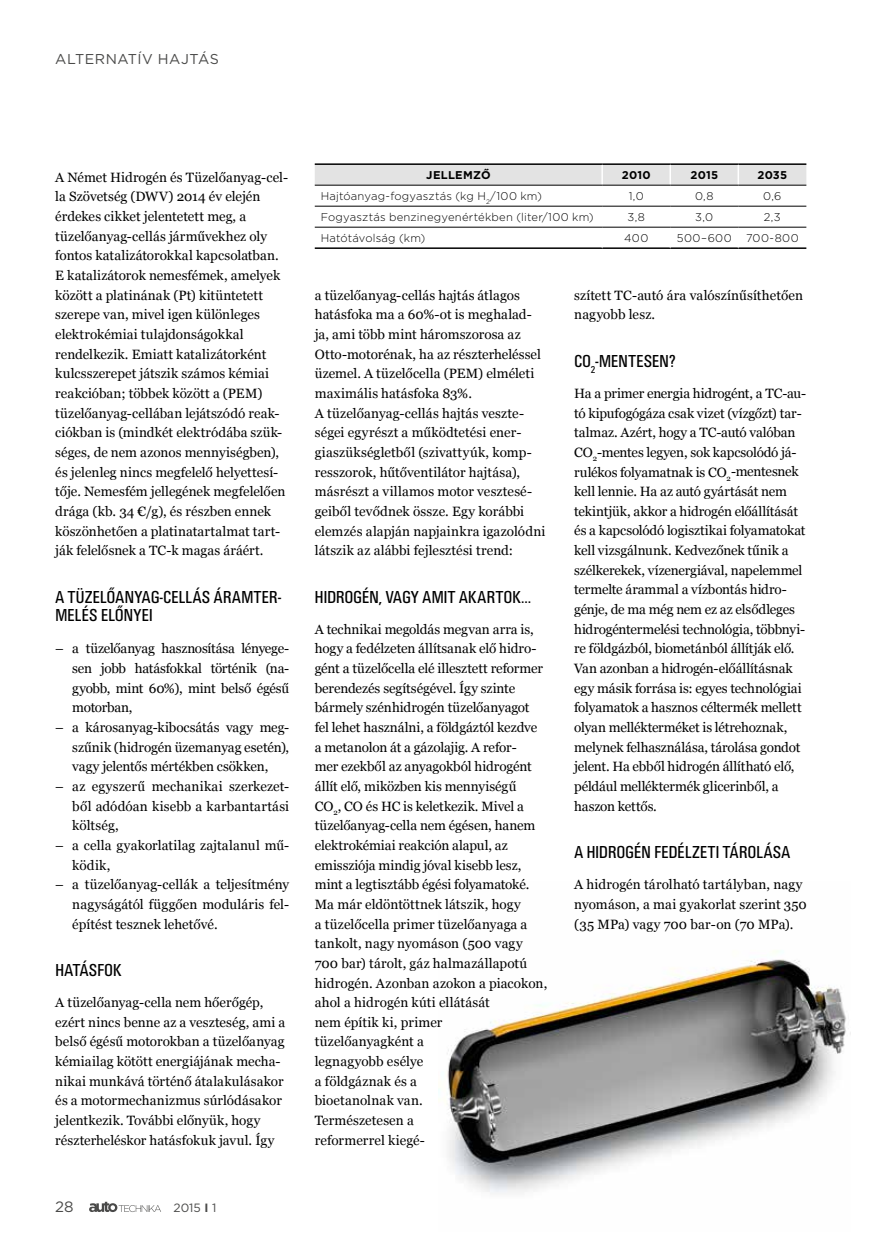
<style>
.page{position:relative;width:872px;height:1246px;background:#fff}
.page>*{position:absolute;margin:0;border:0;box-sizing:border-box;transform-origin:0 0}
.t1{font:18px/18px "U001 Con";letter-spacing:.015em;color:#000}
.t2{font:15px "Gotham";color:#4a4a49}
.t3{font:14.25px "Gotham";letter-spacing:.035em;color:#4a4a49}
.t4{font:13.5px/19.6px "Georgia";color:#000}
.t5{font:12px "Gotham";color:#4a4a49}
.t6{font:300 11.25px "Gotham";letter-spacing:.02em;color:#000}
.t7{font:700 11.25px "Gotham";letter-spacing:.02em;color:#000}
.s1{font-weight:700}
</style>
<div class="page">
<svg style="left:89px;top:1202px;width:72px;height:10px"></svg>
<img style="left:438px;top:951px;width:408px;height:243px">
<div style="left:315px;top:165px;width:491px;height:20px;background:#e3e3e3"></div>
<hr style="left:315px;top:163px;width:287px;height:2px;background:#000">
<hr style="left:602px;top:163px;width:68px;height:2px;background:#000">
<hr style="left:670px;top:163px;width:68px;height:2px;background:#000">
<hr style="left:738px;top:163px;width:68px;height:2px;background:#000">
<hr style="left:315px;top:247px;width:287px;height:2px;background:#000">
<hr style="left:602px;top:247px;width:68px;height:2px;background:#000">
<hr style="left:670px;top:247px;width:68px;height:2px;background:#000">
<hr style="left:738px;top:247px;width:68px;height:2px;background:#000">
<hr style="left:601px;top:165px;width:2px;height:20px;background:#fff">
<hr style="left:669px;top:165px;width:2px;height:20px;background:#fff">
<hr style="left:737px;top:165px;width:2px;height:20px;background:#fff">
<hr style="left:315px;top:185px;width:287px;height:1px;background:#000">
<hr style="left:602px;top:185px;width:68px;height:1px;background:#000">
<hr style="left:670px;top:185px;width:68px;height:1px;background:#000">
<hr style="left:738px;top:185px;width:68px;height:1px;background:#000">
<hr style="left:315px;top:206px;width:287px;height:1px;background:#000">
<hr style="left:602px;top:206px;width:68px;height:1px;background:#000">
<hr style="left:670px;top:206px;width:68px;height:1px;background:#000">
<hr style="left:738px;top:206px;width:68px;height:1px;background:#000">
<hr style="left:315px;top:227px;width:287px;height:1px;background:#000">
<hr style="left:602px;top:227px;width:68px;height:1px;background:#000">
<hr style="left:670px;top:227px;width:68px;height:1px;background:#000">
<hr style="left:738px;top:227px;width:68px;height:1px;background:#000">
<p class="t3" style="left:55px;top:50px;width:165px">ALTERNATÍV HAJTÁS</p>
<p class="t4" style="left:55px;top:167px;width:234px">A Német Hidrogén és Tüzelőanyag-cel&shy;la Szövetség (DWV) 2014 év elején érdekes cikket jelentetett meg, a tüzelőanyag-cellás járművekhez oly fontos katalizátorokkal kapcsolatban.<br>E katalizátorok nemesfémek, amelyek között a platinának (Pt) kitüntetett szerepe van, mivel igen különleges elektrokémiai tulajdonságokkal rendelkezik. Emiatt katalizátorként kulcsszerepet játszik számos kémiai reakcióban; többek között a (PEM) tüzelőanyag-cellában lejátszódó reak&shy;ciókban is (mindkét elektródába szük&shy;séges, de nem azonos mennyiségben), és jelenleg nincs megfelelő helyettesí&shy;tője. Nemesfém jellegének megfelelően drága (kb. 34 €/g), és részben ennek köszönhetően a platinatartalmat tart&shy;ják felelősnek a TC-k magas áráért.</p>
<h1 class="t1" style="left:55px;top:588px;width:227px">A TÜZELŐANYAG-CELLÁS ÁRAMTER-<br>MELÉS ELŐNYEI</h1>
<p class="t4" style="left:72px;top:638px;width:218px;text-align:justify;text-indent:-17px">– a tüzelőanyag hasznosítása lényege&shy;sen jobb hatásfokkal történik (na&shy;gyobb, mint 60%), mint belső égésű motorban,</p>
<p class="t4" style="left:72px;top:717px;width:218px;text-align:justify;text-indent:-17px">– a károsanyag-kibocsátás vagy meg&shy;szűnik (hidrogén üzemanyag esetén), vagy jelentős mértékben csökken,</p>
<p class="t4" style="left:72px;top:776px;width:218px;text-align:justify;text-indent:-17px">– az egyszerű mechanikai szerkezet&shy;ből adódóan kisebb a karbantartási költség,</p>
<p class="t4" style="left:72px;top:835px;width:218px;text-indent:-17px">– a cella gyakorlatilag zajtalanul mű&shy;ködik,</p>
<p class="t4" style="left:72px;top:874px;width:218px;text-align:justify;text-indent:-17px">– a tüzelőanyag-cellák a teljesítmény nagyságától függően moduláris fel&shy;építést tesznek lehetővé.</p>
<h1 class="t1" style="left:55px;top:961px;width:68px">HATÁSFOK</h1>
<p class="t4" style="left:55px;top:992px;width:232px">A tüzelőanyag-cella nem hőerőgép, ezért nincs benne az a veszteség, ami a belső égésű motorokban a tüzelőanyag kémiailag kötött energiájának mecha&shy;nikai munkává történő átalakulásakor és a motormechanizmus súrlódásakor jelentkezik. További előnyük, hogy részterheléskor hatásfokuk javul. Így</p>
<p class="t2" style="left:55px;top:1197px;width:20px">28</p>
<p class="t5" style="left:173px;top:1200px;width:44px">2015 <span class="s1">I</span> 1</p>
<p class="t7" style="left:426px;top:168px;width:66px">JELLEMZŐ</p>
<p class="t7" style="left:622px;top:168px;width:30px">2010</p>
<p class="t7" style="left:690px;top:168px;width:29px">2015</p>
<p class="t7" style="left:757px;top:168px;width:31px">2035</p>
<p class="t6" style="left:321px;top:189px;width:223px">Hajtóanyag-fogyasztás (kg H<sub>2</sub>/100 km)</p>
<p class="t6" style="left:628px;top:189px;width:16px">1,0</p>
<p class="t6" style="left:695px;top:189px;width:20px">0,8</p>
<p class="t6" style="left:763px;top:189px;width:20px">0,6</p>
<p class="t6" style="left:321px;top:210px;width:274px">Fogyasztás benzinegyenértékben (liter/100 km)</p>
<p class="t6" style="left:627px;top:210px;width:19px">3,8</p>
<p class="t6" style="left:695px;top:210px;width:20px">3,0</p>
<p class="t6" style="left:764px;top:210px;width:18px">2,3</p>
<p class="t6" style="left:321px;top:231px;width:106px">Hatótávolság (km)</p>
<p class="t6" style="left:624px;top:231px;width:26px">400</p>
<p class="t6" style="left:677px;top:231px;width:56px">500–600</p>
<p class="t6" style="left:746px;top:231px;width:54px">700-800</p>
<p class="t4" style="left:315px;top:285px;width:232px">a tüzelőanyag-cellás hajtás átlagos hatásfoka ma a 60%-ot is meghalad&shy;ja, ami több mint háromszorosa az Otto-motorénak, ha az részterheléssel üzemel. A tüzelőcella (PEM) elméleti maximális hatásfoka 83%.<br>A tüzelőanyag-cellás hajtás veszte&shy;ségei egyrészt a működtetési ener&shy;giaszükségletből (szivattyúk, komp&shy;resszorok, hűtőventilátor hajtása), másrészt a villamos motor vesztesé&shy;geiből tevődnek össze. Egy korábbi elemzés alapján napjainkra igazolódni látszik az alábbi fejlesztési trend:</p>
<h1 class="t1" style="left:315px;top:588px;width:218px">HIDROGÉN, VAGY AMIT AKARTOK…</h1>
<p class="t4" style="left:315px;top:619px;width:234px">A technikai megoldás megvan arra is, hogy a fedélzeten állítsanak elő hidro&shy;gént a tüzelőcella elé illesztett reformer berendezés segítségével. Így szinte bármely szénhidrogén tüzelőanyagot fel lehet használni, a földgáztól kezdve a metanolon át a gázolajig. A refor-<br>mer ezekből az anyagokból hidrogént állít elő, miközben kis mennyiségű<br>CO<sub>2</sub>, CO és HC is keletkezik. Mivel a tüzelőanyag-cella nem égésen, hanem elektrokémiai reakción alapul, az emissziója mindig jóval kisebb lesz, mint a legtisztább égési folyamatoké.<br>Ma már eldöntöttnek látszik, hogy<br>a tüzelőcella primer tüzelőanyaga a tankolt, nagy nyomáson (500 vagy<br>700 bar) tárolt, gáz halmazállapotú hidrogén. Azonban azokon a piacokon, ahol a hidrogén kúti ellátását<br>nem építik ki, primer<br>tüzelőanyagként a<br>legnagyobb esélye<br>a földgáznak és a<br>bioetanolnak van.<br>Természetesen a<br>reformerrel kiegé-</p>
<p class="t4" style="left:574px;top:285px;width:230px">szített TC-autó ára valószínűsíthetően nagyobb lesz.</p>
<h1 class="t1" style="left:574px;top:352px;width:103px">CO<sub>2</sub>-MENTESEN?</h1>
<p class="t4" style="left:574px;top:383px;width:233px">Ha a primer energia hidrogént, a TC-au&shy;tó kipufogógáza csak vizet (vízgőzt) tar&shy;talmaz. Azért, hogy a TC-autó valóban CO<sub>2</sub>-mentes legyen, sok kapcsolódó já&shy;rulékos folyamatnak is CO<sub>2</sub>-mentesnek kell lennie. Ha az autó gyártását nem tekintjük, akkor a hidrogén előállítását és a kapcsolódó logisztikai folyamatokat kell vizsgálnunk. Kedvezőnek tűnik a szélkerekek, vízenergiával, napelemmel termelte árammal a vízbontás hidro&shy;génje, de ma még nem ez az elsődleges hidrogéntermelési technológia, többnyi&shy;re földgázból, biometánból állítják elő.<br>Van azonban a hidrogén-előállításnak egy másik forrása is: egyes technológiai folyamatok a hasznos céltermék mellett olyan mellékterméket is létrehoznak, melynek felhasználása, tárolása gondot jelent. Ha ebből hidrogén állítható elő, például melléktermék glicerinből, a haszon kettős.</p>
<h1 class="t1" style="left:574px;top:844px;width:217px">A HIDROGÉN FEDÉLZETI TÁROLÁSA</h1>
<p class="t4" style="left:574px;top:874px;width:234px">A hidrogén tárolható tartályban, nagy nyomáson, a mai gyakorlat szerint 350 (35 MPa) vagy 700 bar-on (70 MPa).</p>
</div>
